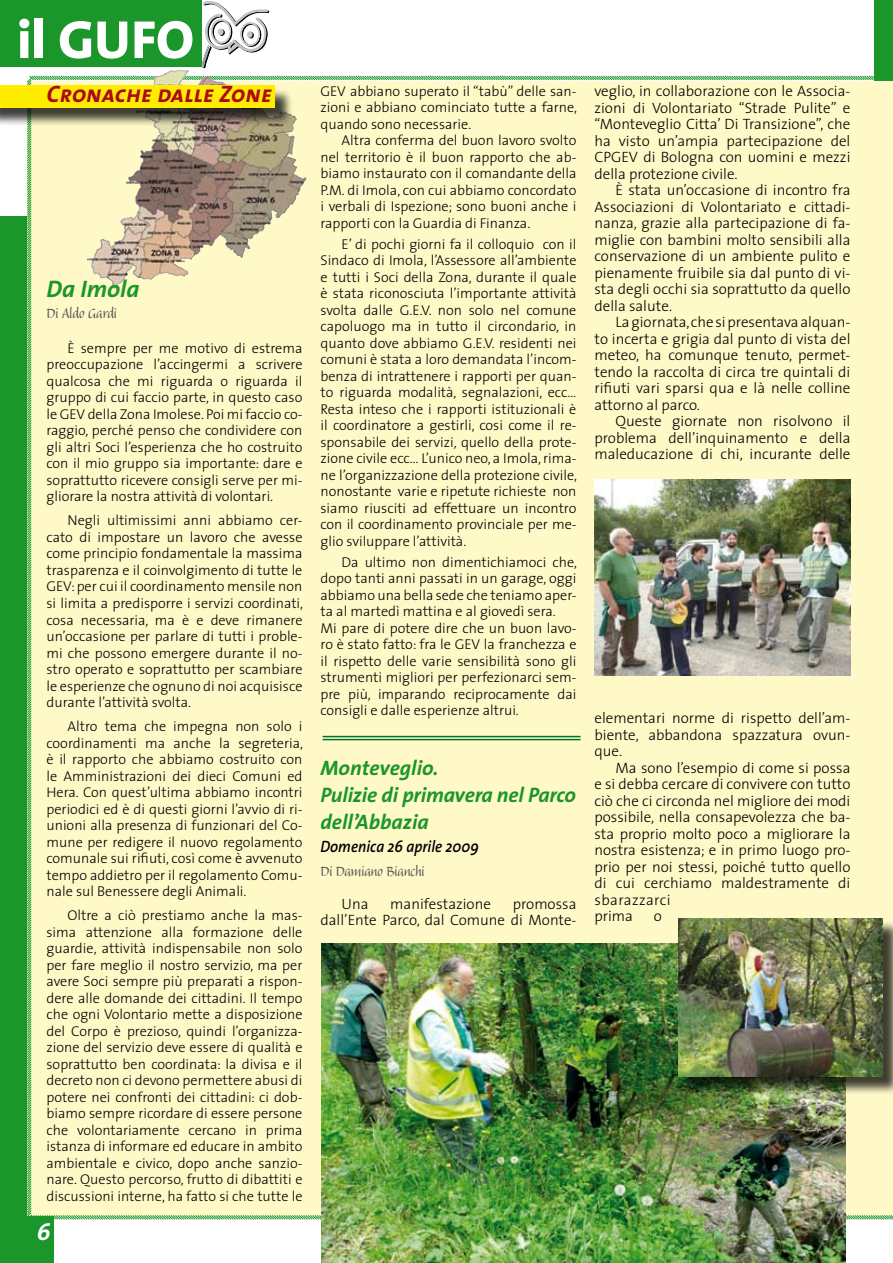
<style>
.page{position:relative;width:893px;height:1263px;background:#fff}
.page>*{position:absolute;margin:0;border:0;box-sizing:border-box;transform-origin:0 0}
.t1{font:800 54px "The Sans";color:#fff}
.t2{font:italic 24px "The Sans Bold Caps";color:#ae0917}
.t3{font:italic 700 24px "The Sans";color:#1a962b}
.t4{font:italic 700 24px "The Sans";color:#fff}
.t5{font:italic 700 21px/27px "The Sans";letter-spacing:-.01em;color:#1a962b}
.t6{font:18px "Balzano Std";color:#58585a}
.t7{font:italic 600 16.5px "The Sans";color:#000;scale:.9 1}
.t8{font:300 15px/16.5px "The Sans";color:#000;text-align:justify}
.t9{font:300 14.25px/16.5px "The Sans";color:#000;text-align:justify}
</style>
<div class="page">
<div style="left:0;top:0;width:202px;height:67px;background:#1a962b"></div>
<svg style="left:202px;top:1px;width:67px;height:67px"></svg>
<div style="left:7px;top:1212px;width:47px;height:51px;background:#1a962b"></div>
<div style="left:0;top:216px;width:27px;height:1047px;background:#1a962b"></div>
<div style="left:875px;top:0;width:18px;height:459px;background:#1a962b"></div>
<div style="left:26px;top:75px;width:867px;height:1145px;background:#fff9c7"></div>
<img style="left:321px;top:944px;width:525px;height:319px">
<div style="left:680px;top:920px;width:213px;height:175px;background:#000;opacity:.75"></div>
<img style="left:678px;top:918px;width:204px;height:158px">
<img style="left:136px;top:70px;width:39px;height:92px">
<div style="left:0;top:88px;width:294px;height:39px;background:#000;opacity:.75"></div>
<div style="left:0;top:86px;width:275px;height:22px;background:#ffed00"></div>
<hr style="left:323px;top:736px;width:257px;height:1px;background:#00722d">
<hr style="left:323px;top:739px;width:257px;height:1px;background:#00722d">
<img style="left:595px;top:480px;width:255px;height:195px">
<h1 class="t1" style="left:17px;top:-6px;width:178px">il GUFO</h1>
<h2 class="t2" style="left:46px;top:74px;width:227px">Cronache dalle Zone</h2>
<h2 class="t3" style="left:46px;top:269px;width:94px">Da Imola</h2>
<p class="t6" style="left:46px;top:305px;width:72px">Di Aldo Gardi</p>
<p class="t9" style="left:46px;top:339px;width:258px;text-indent:21px">È sempre per me motivo di estrema preoccupazione l’accingermi a scrivere qualcosa che mi riguarda o riguarda il gruppo di cui faccio parte, in questo caso le GEV della Zona Imolese. Poi mi faccio co&shy;raggio, perché penso che condividere con gli altri Soci l’esperienza che ho costruito con il mio gruppo sia importante: dare e soprattutto ricevere consigli serve per mi&shy;gliorare la nostra attività di volontari.</p>
<p class="t9" style="left:47px;top:512px;width:258px;text-indent:21px">Negli ultimissimi anni abbiamo cer&shy;cato di impostare un lavoro che avesse come principio fondamentale la massima trasparenza e il coinvolgimento di tutte le GEV: per cui il coordinamento mensile non si limita a predisporre i servizi coordinati, cosa necessaria, ma è e deve rimanere un’occasione per parlare di tutti i proble&shy;mi che possono emergere durante il no&shy;stro operato e soprattutto per scambiare le esperienze che ognuno di noi acquisisce durante l’attività svolta.</p>
<p class="t9" style="left:47px;top:717px;width:258px;text-indent:21px">Altro tema che impegna non solo i coordinamenti ma anche la segreteria, è il rapporto che abbiamo costruito con le Amministrazioni dei dieci Comuni ed Hera. Con quest’ultima abbiamo incontri periodici ed è di questi giorni l’avvio di ri&shy;unioni alla presenza di funzionari del Co&shy;mune per redigere il nuovo regolamento comunale sui rifiuti, così come è avvenuto tempo addietro per il regolamento Comu&shy;nale sul Benessere degli Animali.</p>
<p class="t9" style="left:47px;top:906px;width:258px;text-indent:21px">Oltre a ciò prestiamo anche la mas&shy;sima attenzione alla formazione delle guardie, attività indispensabile non solo per fare meglio il nostro servizio, ma per avere Soci sempre più preparati a rispon&shy;dere alle domande dei cittadini. Il tempo che ogni Volontario mette a disposizione del Corpo è prezioso, quindi l’organizza&shy;zione del servizio deve essere di qualità e soprattutto ben coordinata: la divisa e il decreto non ci devono permettere abusi di potere nei confronti dei cittadini: ci dob&shy;biamo sempre ricordare di essere persone che volontariamente cercano in prima istanza di informare ed educare in ambito ambientale e civico, dopo anche sanzio&shy;nare. Questo percorso, frutto di dibattiti e discussioni interne, ha fatto si che tutte le</p>
<h2 class="t4" style="left:37px;top:1212px;width:15px">6</h2>
<p class="t9" style="left:320px;top:82px;width:258px">GEV abbiano superato il “tabù” delle san&shy;zioni e abbiano cominciato tutte a farne, quando sono necessarie.</p>
<p class="t9" style="left:320px;top:132px;width:257px;text-indent:21px">Altra conferma del buon lavoro svolto nel territorio è il buon rapporto che ab&shy;biamo instaurato con il comandante della P.M. di Imola, con cui abbiamo concordato i verbali di Ispezione; sono buoni anche i rapporti con la Guardia di Finanza.</p>
<p class="t9" style="left:320px;top:235px;width:258px;text-indent:21px">E’ di pochi giorni fa il colloquio con il Sindaco di Imola, l’Assessore all’ambiente e tutti i Soci della Zona, durante il quale è stata riconosciuta l’importante attività svolta dalle G.E.V. non solo nel comune capoluogo ma in tutto il circondario, in quanto dove abbiamo G.E.V. residenti nei comuni è stata a loro demandata l’incom&shy;benza di intrattenere i rapporti per quan&shy;to riguarda modalità, segnalazioni, ecc… Resta inteso che i rapporti istituzionali è il coordinatore a gestirli, cosi come il re&shy;sponsabile dei servizi, quello della prote&shy;zione civile ecc… L’unico neo, a Imola, rima&shy;ne l’organizzazione della protezione civile, nonostante varie e ripetute richieste non siamo riusciti ad effettuare un incontro con il coordinamento provinciale per me&shy;glio sviluppare l’attività.</p>
<p class="t9" style="left:320px;top:553px;width:258px;text-align:left;text-indent:21px">Da ultimo non dimentichiamoci che, dopo tanti anni passati in un garage, oggi abbiamo una bella sede che teniamo aper&shy;ta al martedì mattina e al giovedì sera.<br>Mi pare di potere dire che un buon lavo&shy;ro è stato fatto: fra le GEV la franchezza e il rispetto delle varie sensibilità sono gli strumenti migliori per perfezionarci sem&shy;pre più, imparando reciprocamente dai consigli e dalle esperienze altrui.</p>
<h3 class="t5" style="left:320px;top:754px;width:257px">Monteveglio.<br>Pulizie di primavera nel Parco dell’Abbazia</h3>
<p class="t7" style="left:320px;top:832px;width:177px">Domenica 26 aprile 2009</p>
<p class="t6" style="left:320px;top:862px;width:105px">Di Damiano Bianchi</p>
<p class="t8" style="left:341px;top:895px;width:28px">Una</p>
<p class="t8" style="left:390px;top:895px;width:102px">manifestazione</p>
<p class="t8" style="left:320px;top:895px;width:257px;text-align:right">promossa<br>dall’Ente Parco, dal Comune di Monte-</p>
<p class="t8" style="left:594px;top:82px;width:258px">veglio, in collaborazione con le Associa&shy;zioni di Volontariato “Strade Pulite” e “Monteveglio Citta’ Di Transizione”, che ha visto un’ampia partecipazione del CPGEV di Bologna con uomini e mezzi della protezione civile.</p>
<p class="t8" style="left:594px;top:181px;width:257px;text-indent:21px">È stata un’occasione di incontro fra Associazioni di Volontariato e cittadi&shy;nanza, grazie alla partecipazione di fa&shy;miglie con bambini molto sensibili alla conservazione di un ambiente pulito e pienamente fruibile sia dal punto di vi&shy;sta degli occhi sia soprattutto da quello della salute.</p>
<p class="t8" style="left:594px;top:313px;width:258px;text-indent:21px">La giornata, che si presentava alquan&shy;to incerta e grigia dal punto di vista del meteo, ha comunque tenuto, permet&shy;tendo la raccolta di circa tre quintali di rifiuti vari sparsi qua e là nelle colline attorno al parco.</p>
<p class="t8" style="left:594px;top:412px;width:257px;text-indent:21px">Queste giornate non risolvono il problema dell’inquinamento e della maleducazione di chi, incurante delle</p>
<p class="t8" style="left:594px;top:709px;width:257px">elementari norme di rispetto dell’am&shy;biente, abbandona spazzatura ovun&shy;que.</p>
<p class="t8" style="left:594px;top:759px;width:258px;text-align:left;text-indent:21px">Ma sono l’esempio di come si possa e si debba cercare di convivere con tutto ciò che ci circonda nel migliore dei modi possibile, nella consapevolezza che ba&shy;sta proprio molto poco a migliorare la nostra esistenza; e in primo luogo pro&shy;prio per noi stessi, poiché tutto quello di cui cerchiamo maldestramente di sbarazzarci<br>prima</p>
<p class="t8" style="left:654px;top:907px;width:10px">o</p>
</div>
